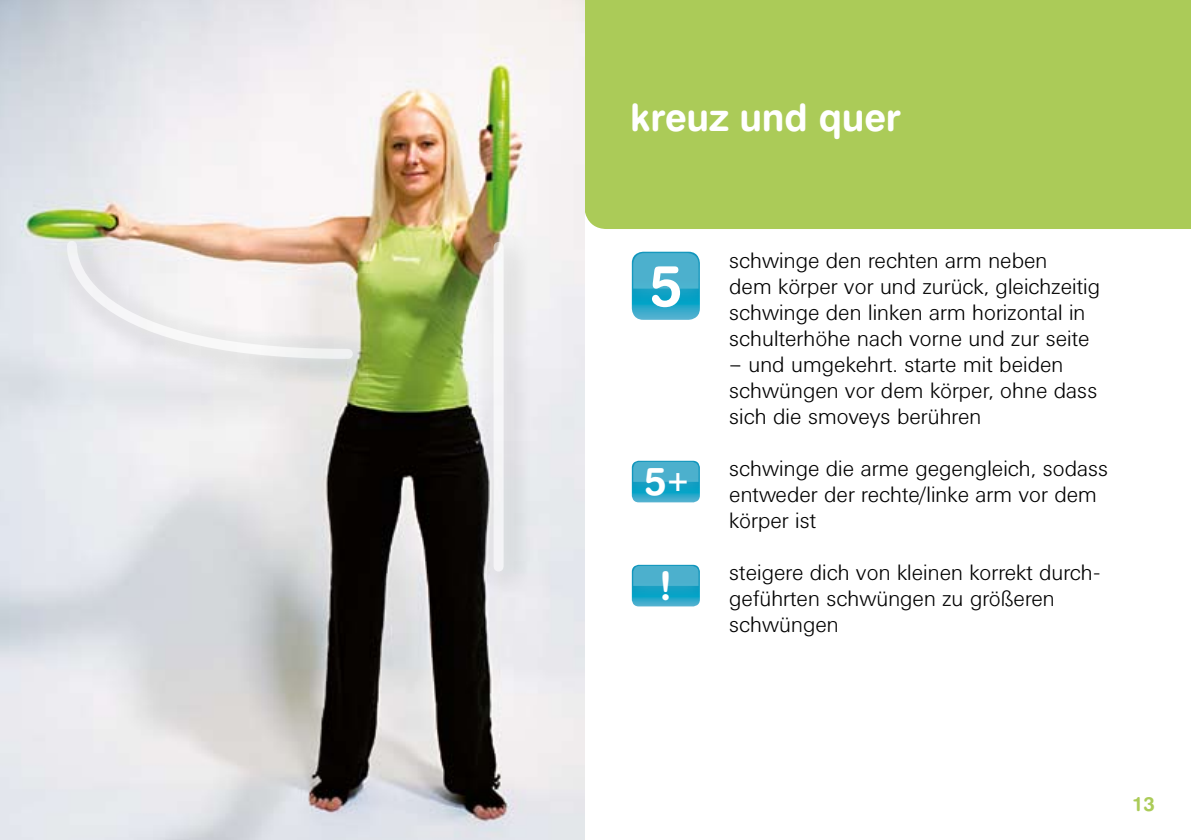
<style>
.page{position:relative;width:1191px;height:840px;background:#fff}
.page>*{position:absolute;margin:0;border:0;box-sizing:border-box;transform-origin:0 0}
.t1{font:58.4px "Swiss 721 BT Bold Rounded";color:#fff}
.t2{font:39.6px "Swiss 721 BT Bold Rounded";color:#fff}
.t3{font:38px "Swiss 721 BT Bold Rounded";letter-spacing:-.005em;color:#fff}
.t4{font:300 22px/26px "Univers BQ";color:#000}
.t5{font:20px "Swiss 721 BT Bold Rounded";color:#abcb58}
.s1{font-size:30px}
</style>
<div class="page">
<div style="left:584px;top:0;width:607px;height:229px;background:#abcb58"></div>
<img style="left:0;top:0;width:584px;height:839px">
<div style="left:46px;top:220px;width:333px;height:166px;background:#000;opacity:.5"></div>
<div style="left:51px;top:224px;width:315px;height:149px;background:#fff;opacity:.75"></div>
<svg style="left:62px;top:236px;width:296px;height:127px"></svg>
<div style="left:473px;top:221px;width:60px;height:376px;background:#000;opacity:.5"></div>
<div style="left:477px;top:225px;width:41px;height:359px;background:#fff;opacity:.75"></div>
<div style="left:493px;top:247px;width:10px;height:319px;background:#f6f6f7"></div>
<svg style="left:632px;top:251px;width:68px;height:68px;background:#3badcc"></svg>
<svg style="left:632px;top:460px;width:68px;height:42px;background:#3aaccb"></svg>
<svg style="left:632px;top:564px;width:68px;height:42px;background:#3aaccb"></svg>
<h3 class="t3" style="left:630px;top:93px;width:272px">kreuz und quer</h3>
<h1 class="t1" style="left:649px;top:248px;width:35px">5</h1>
<h2 class="t2" style="left:644px;top:456px;width:48px">5<span class="s1">+</span></h2>
<h2 class="t2" style="left:659px;top:561px;width:15px">!</h2>
<p class="t4" style="left:729px;top:248px;width:372px">schwinge den rechten arm neben<br>dem körper vor und zurück, gleichzeitig schwinge den linken arm horizontal in schulterhöhe nach vorne und zur seite</p>
<p class="t4" style="left:729px;top:352px;width:370px">– und umgekehrt. starte mit beiden schwüngen vor dem körper, ohne dass sich die smoveys berühren</p>
<p class="t4" style="left:729px;top:456px;width:380px">schwinge die arme gegengleich, sodass entweder der rechte/linke arm vor dem körper ist</p>
<p class="t4" style="left:729px;top:560px;width:373px">steigere dich von kleinen korrekt durch&shy;geführten schwüngen zu größeren schwüngen</p>
<p class="t5" style="left:1132px;top:791px;width:24px">13</p>
</div>
